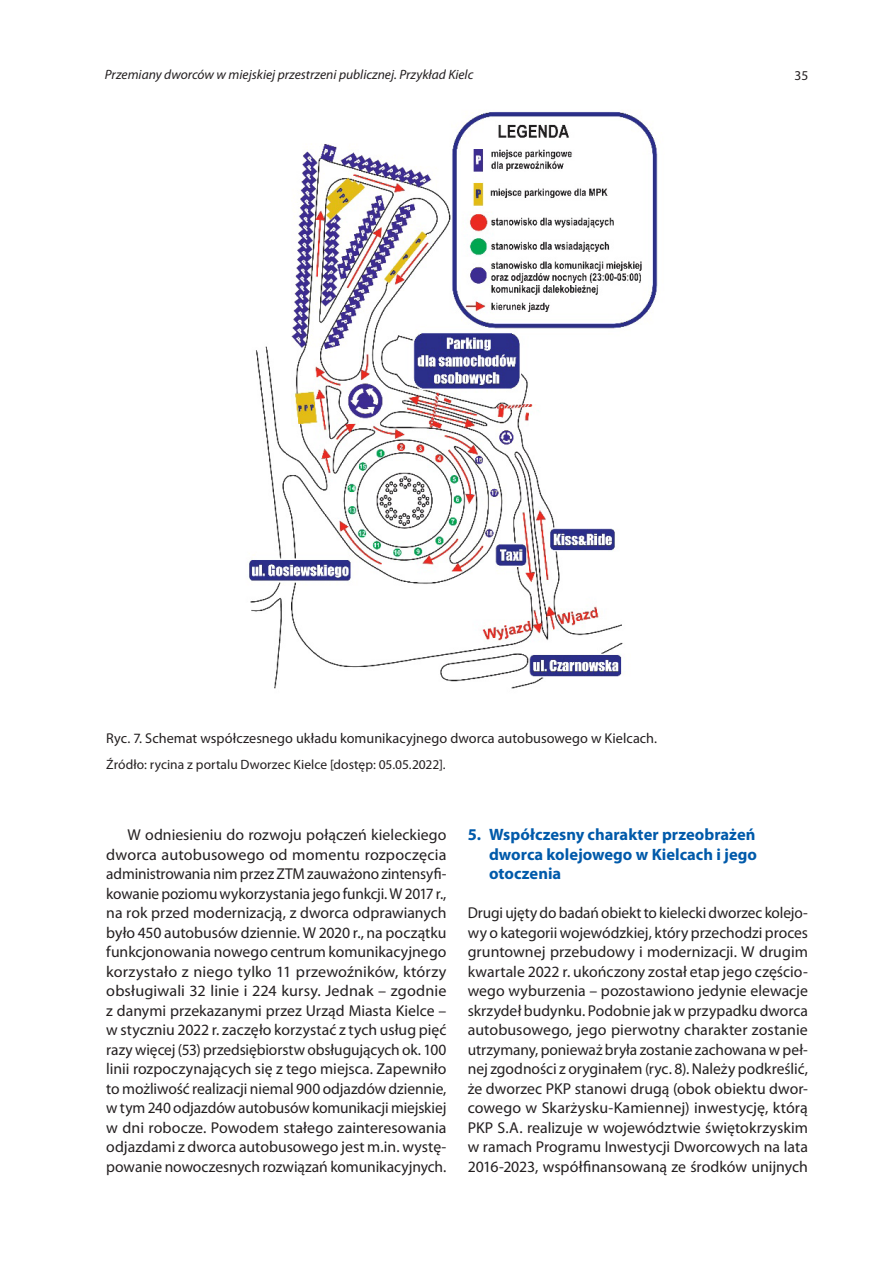
<style>
.page{position:relative;width:893px;height:1263px;background:#fff}
.page>*{position:absolute;margin:0;border:0;box-sizing:border-box;transform-origin:0 0}
.środ{font:700 16.5px/19.5px "Myriad Pro";color:#015aaa;text-align:justify}
.tekst{font:15.75px/19.5px "Myriad Pro";letter-spacing:-.005em;color:#231f20;text-align:justify}
.ryc{font:14.25px "Myriad Pro";letter-spacing:.005em;color:#231f20}
.t1{font:italic 13.5px "Myriad Pro";color:#231f20}
.źródlo{font:13.5px "Myriad Pro";letter-spacing:.005em;color:#231f20}
</style>
<div class="page">
<img style="left:247px;top:112px;width:411px;height:577px">
<p class="t1" style="left:105px;top:66px;width:370px">Przemiany dworców w miejskiej przestrzeni publicznej. Przykład Kielc</p>
<p class="źródlo" style="left:794px;top:67px;width:15px">35</p>
<p class="ryc" style="left:106px;top:729px;width:552px">Ryc. 7. Schemat współczesnego układu komunikacyjnego dworca autobusowego w Kielcach.</p>
<p class="źródlo" style="left:106px;top:756px;width:341px">Źródło: rycina z portalu Dworzec Kielce [dostęp: 05.05.2022].</p>
<p class="tekst" style="left:106px;top:825px;width:342px;text-indent:21px">W odniesieniu do rozwoju połączeń kieleckiego dworca autobusowego od momentu rozpoczęcia administrowania nim przez ZTM zauważono zintensyfi&shy;kowanie poziomu wykorzystania jego funkcji. W 2017 r., na rok przed modernizacją, z dworca odprawianych było 450 autobusów dziennie. W 2020 r., na początku funkcjonowania nowego centrum komunikacyjnego korzystało z niego tylko 11 przewoźników, którzy obsługiwali 32 linie i 224 kursy. Jednak – zgodnie z danymi przekazanymi przez Urząd Miasta Kielce – w styczniu 2022 r. zaczęło korzystać z tych usług pięć razy więcej (53) przedsiębiorstw obsługujących ok. 100 linii rozpoczynających się z tego miejsca. Zapewniło to możliwość realizacji niemal 900 odjazdów dziennie, w tym 240 odjazdów autobusów komunikacji miejskiej w dni robocze. Powodem stałego zainteresowania odjazdami z dworca autobusowego jest m.in. wystę&shy;powanie nowoczesnych rozwiązań komunikacyjnych.</p>
<p class="środ" style="left:489px;top:824px;width:270px;text-indent:-21px">5. Współczesny charakter przeobrażeń dworca kolejowego w Kielcach i jego otoczenia</p>
<p class="tekst" style="left:468px;top:903px;width:342px">Drugi ujęty do badań obiekt to kielecki dworzec kolejo&shy;wy o kategorii wojewódzkiej, który przechodzi proces gruntownej przebudowy i modernizacji. W drugim kwartale 2022 r. ukończony został etap jego częścio&shy;wego wyburzenia – pozostawiono jedynie elewacje skrzydeł budynku. Podobnie jak w przypadku dworca autobusowego, jego pierwotny charakter zostanie utrzymany, ponieważ bryła zostanie zachowana w peł&shy;nej zgodności z oryginałem (ryc. 8). Należy podkreślić, że dworzec PKP stanowi drugą (obok obiektu dwor&shy;cowego w Skarżysku-Kamiennej) inwestycję, którą PKP S.A. realizuje w województwie świętokrzyskim w ramach Programu Inwestycji Dworcowych na lata 2016-2023, współfinansowaną ze środków unijnych</p>
</div>
